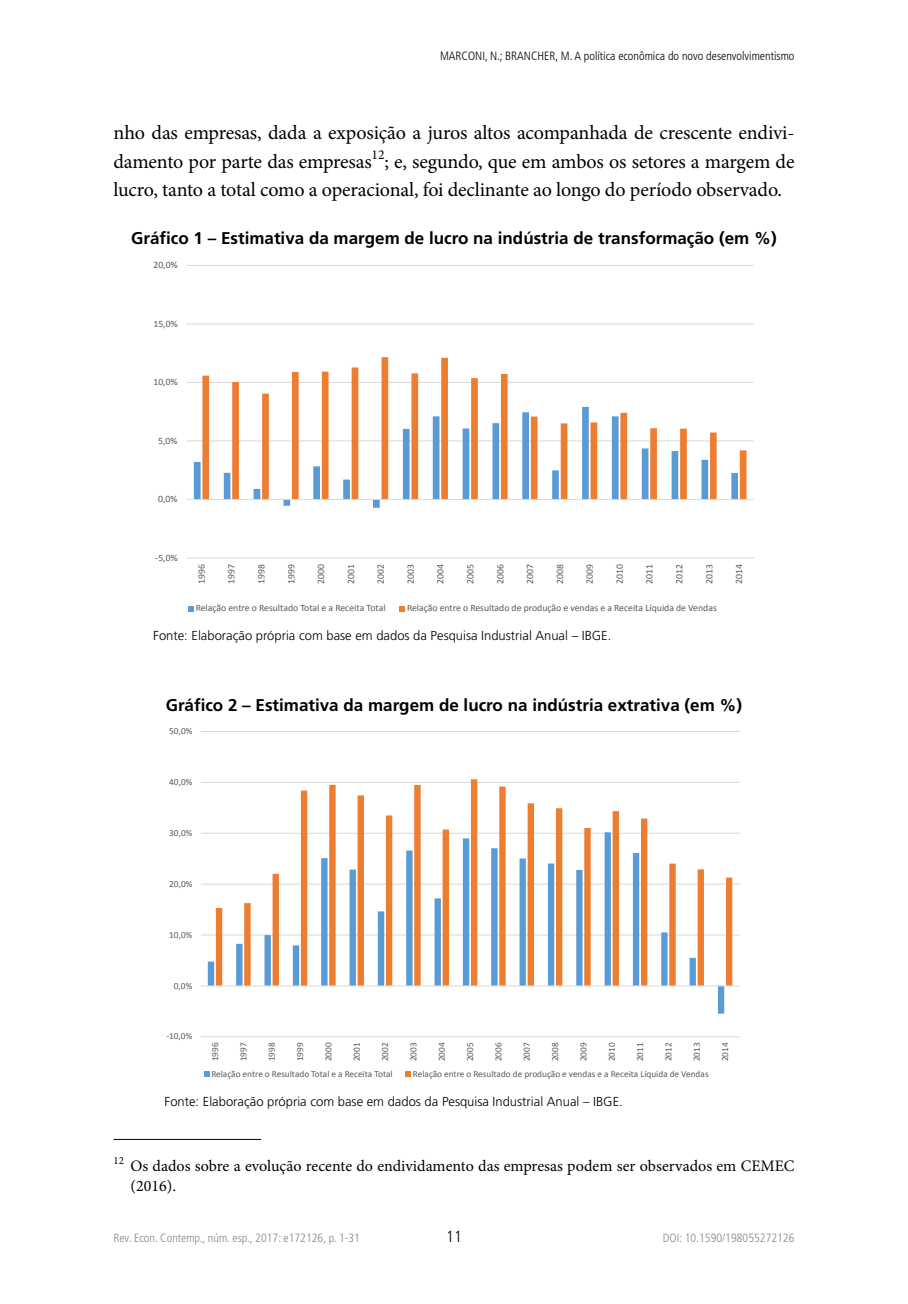
<style>
.page{position:relative;width:908px;height:1304px;background:#fff}
.page>*{position:absolute;margin:0;border:0;box-sizing:border-box;transform-origin:0 0}
.t1{font:20px/28.4px "Minion Pro";letter-spacing:-.01em;color:#000;text-align:justify}
.t2{font:700 17px "Frutiger LT Std";color:#000}
.t3{font:16px/20px "Minion Pro";color:#000}
.t4{font:300 condensed 16px "Frutiger LT Std";color:#000}
.t5{font:300 13px "Frutiger LT Std";color:#000}
.t6{font:300 condensed 12px "Frutiger LT Std";color:#878787}
.t7{font:300 condensed 12px "Frutiger LT Std";color:#000}
.t8{font:9.6px "Calibri";letter-spacing:.005em;color:#595959}
.t9{font:9.2px "Calibri";letter-spacing:.005em;color:#595959}
</style>
<div class="page">
<svg style="left:186px;top:265px;width:568px;height:347px"></svg>
<svg style="left:201px;top:731px;width:539px;height:346px"></svg>
<hr style="left:113px;top:1139px;width:148px;height:1px;background:#000">
<h3 class="t7" style="left:440px;top:49px;width:356px">Marconi, N.; Brancher, M. A política econômica do novo desenvolvimentismo</h3>
<p class="t1" style="left:113px;top:119px;width:682px">nho das empresas, dada a exposição a juros altos acompanhada de crescente endivi&shy;damento por parte das empresas<sup>12</sup>; e, segundo, que em ambos os setores a margem de lucro, tanto a total como a operacional, foi declinante ao longo do período observado.</p>
<h2 class="t2" style="left:131px;top:229px;width:646px">Gráfico 1 – Estimativa da margem de lucro na indústria de transformação (em %)</h2>
<p class="t8" style="left:153px;top:259px;width:26px">20,0%</p>
<p class="t8" style="left:153px;top:317px;width:26px">15,0%</p>
<p class="t8" style="left:153px;top:376px;width:26px">10,0%</p>
<p class="t8" style="left:158px;top:434px;width:21px">5,0%</p>
<p class="t8" style="left:158px;top:493px;width:21px">0,0%</p>
<p class="t8" style="left:155px;top:551px;width:24px">-5,0%</p>
<p class="t8" style="left:195px;top:584px;width:21px;rotate:-90deg">1996</p>
<p class="t8" style="left:225px;top:584px;width:21px;rotate:-90deg">1997</p>
<p class="t8" style="left:255px;top:584px;width:21px;rotate:-90deg">1998</p>
<p class="t8" style="left:285px;top:584px;width:21px;rotate:-90deg">1999</p>
<p class="t8" style="left:315px;top:584px;width:21px;rotate:-90deg">2000</p>
<p class="t8" style="left:344px;top:584px;width:21px;rotate:-90deg">2001</p>
<p class="t8" style="left:374px;top:584px;width:21px;rotate:-90deg">2002</p>
<p class="t8" style="left:404px;top:584px;width:21px;rotate:-90deg">2003</p>
<p class="t8" style="left:434px;top:584px;width:21px;rotate:-90deg">2004</p>
<p class="t8" style="left:464px;top:584px;width:21px;rotate:-90deg">2005</p>
<p class="t8" style="left:494px;top:584px;width:21px;rotate:-90deg">2006</p>
<p class="t8" style="left:523px;top:584px;width:21px;rotate:-90deg">2007</p>
<p class="t8" style="left:553px;top:584px;width:21px;rotate:-90deg">2008</p>
<p class="t8" style="left:583px;top:584px;width:21px;rotate:-90deg">2009</p>
<p class="t8" style="left:613px;top:584px;width:21px;rotate:-90deg">2010</p>
<p class="t8" style="left:643px;top:584px;width:21px;rotate:-90deg">2011</p>
<p class="t8" style="left:673px;top:584px;width:21px;rotate:-90deg">2012</p>
<p class="t8" style="left:702px;top:584px;width:21px;rotate:-90deg">2013</p>
<p class="t8" style="left:732px;top:584px;width:21px;rotate:-90deg">2014</p>
<p class="t8" style="left:196px;top:602px;width:191px">Relação entre o Resultado Total e a Receita Total</p>
<p class="t8" style="left:407px;top:602px;width:311px">Relação entre o Resultado de produção e vendas e a Receita Líquida de Vendas</p>
<h3 class="t5" style="left:153px;top:628px;width:459px">Fonte: Elaboração própria com base em dados da Pesquisa Industrial Anual – IBGE.</h3>
<h2 class="t2" style="left:166px;top:695px;width:577px">Gráfico 2 – Estimativa da margem de lucro na indústria extrativa (em %)</h2>
<p class="t9" style="left:169px;top:725px;width:25px">50,0%</p>
<p class="t9" style="left:169px;top:776px;width:25px">40,0%</p>
<p class="t9" style="left:169px;top:827px;width:25px">30,0%</p>
<p class="t9" style="left:169px;top:878px;width:25px">20,0%</p>
<p class="t9" style="left:169px;top:929px;width:25px">10,0%</p>
<p class="t9" style="left:174px;top:980px;width:20px">0,0%</p>
<p class="t9" style="left:166px;top:1030px;width:27px">-10,0%</p>
<p class="t9" style="left:209px;top:1061px;width:20px;rotate:-90deg">1996</p>
<p class="t9" style="left:237px;top:1061px;width:20px;rotate:-90deg">1997</p>
<p class="t9" style="left:266px;top:1061px;width:20px;rotate:-90deg">1998</p>
<p class="t9" style="left:294px;top:1061px;width:20px;rotate:-90deg">1999</p>
<p class="t9" style="left:322px;top:1061px;width:20px;rotate:-90deg">2000</p>
<p class="t9" style="left:351px;top:1061px;width:20px;rotate:-90deg">2001</p>
<p class="t9" style="left:379px;top:1061px;width:20px;rotate:-90deg">2002</p>
<p class="t9" style="left:407px;top:1061px;width:20px;rotate:-90deg">2003</p>
<p class="t9" style="left:436px;top:1061px;width:20px;rotate:-90deg">2004</p>
<p class="t9" style="left:464px;top:1061px;width:20px;rotate:-90deg">2005</p>
<p class="t9" style="left:492px;top:1061px;width:20px;rotate:-90deg">2006</p>
<p class="t9" style="left:521px;top:1061px;width:20px;rotate:-90deg">2007</p>
<p class="t9" style="left:549px;top:1061px;width:20px;rotate:-90deg">2008</p>
<p class="t9" style="left:577px;top:1061px;width:20px;rotate:-90deg">2009</p>
<p class="t9" style="left:605px;top:1061px;width:20px;rotate:-90deg">2010</p>
<p class="t9" style="left:634px;top:1061px;width:20px;rotate:-90deg">2011</p>
<p class="t9" style="left:662px;top:1061px;width:20px;rotate:-90deg">2012</p>
<p class="t9" style="left:690px;top:1061px;width:20px;rotate:-90deg">2013</p>
<p class="t9" style="left:719px;top:1061px;width:20px;rotate:-90deg">2014</p>
<p class="t9" style="left:211px;top:1068px;width:183px">Relação entre o Resultado Total e a Receita Total</p>
<p class="t9" style="left:413px;top:1068px;width:297px">Relação entre o Resultado de produção e vendas e a Receita Líquida de Vendas</p>
<h3 class="t5" style="left:164px;top:1094px;width:459px">Fonte: Elaboração própria com base em dados da Pesquisa Industrial Anual – IBGE.</h3>
<h3 class="t3" style="left:130px;top:1156px;width:665px;text-indent:-17px"><sup>12</sup> Os dados sobre a evolução recente do endividamento das empresas podem ser observados em CEMEC (2016).</h3>
<h3 class="t4" style="left:446px;top:1227px;width:17px">11</h3>
<h3 class="t6" style="left:113px;top:1231px;width:248px">Rev. Econ. Contemp., núm. esp., 2017: e172126, p. 1-31</h3>
<h3 class="t6" style="left:662px;top:1231px;width:133px">DOI: 10.1590/198055272126</h3>
</div>
